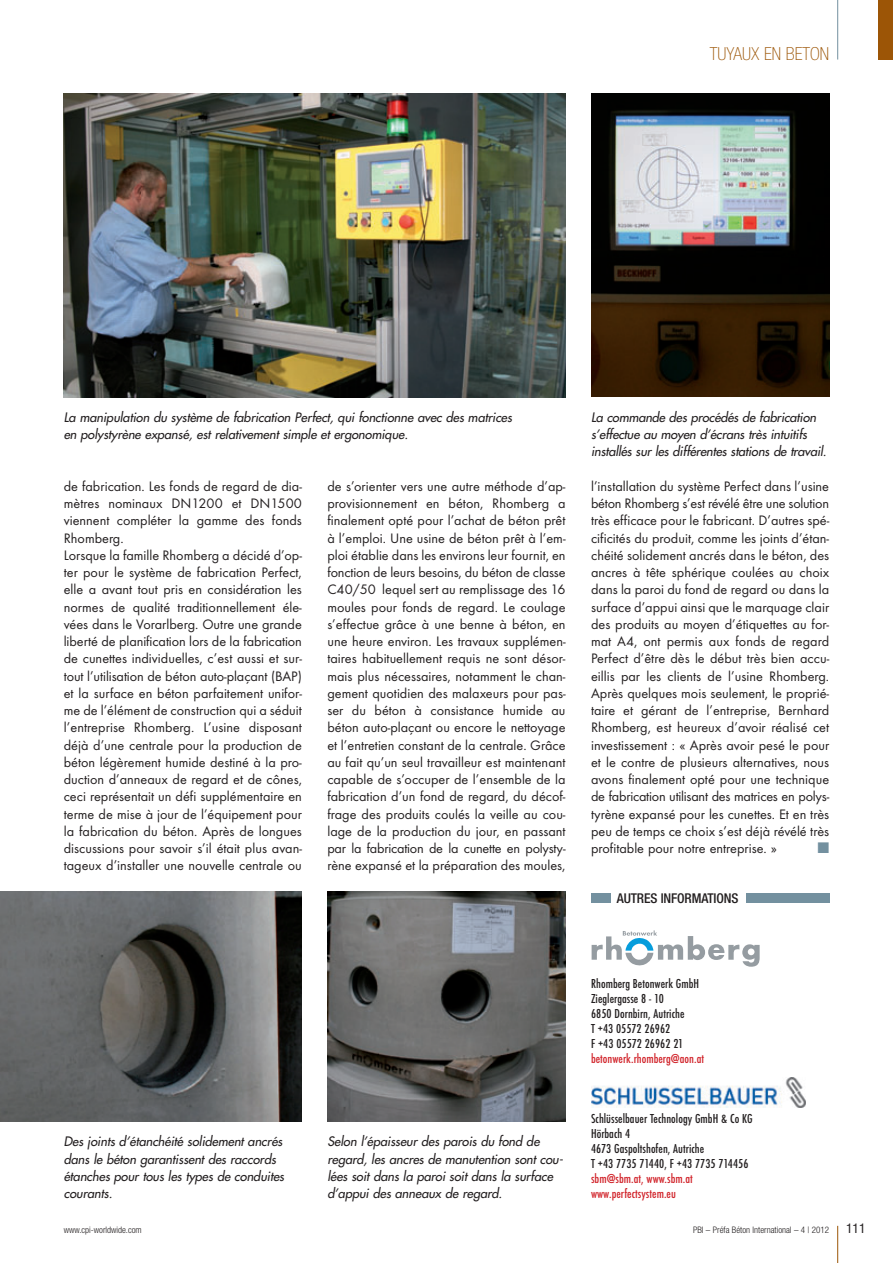
<style>
.page{position:relative;width:893px;height:1263px;background:#fff}
.page>*{position:absolute;margin:0;border:0;box-sizing:border-box;transform-origin:0 0}
.t1{font:100 condensed 18px "Helvetica Neue";color:#9c5506}
.t2{font:14.25px/17.2px "Futura T";color:#231f20;text-align:justify}
.t3{font:14.25px "European Pi Three";color:#73909f}
.t4{font:500 condensed 13.5px/15px "Futura T";letter-spacing:.005em;color:#231f20}
.t5{font:500 condensed 13.5px/15px "Futura T";letter-spacing:.005em;color:#d1232a}
.t6{font:500 condensed 13.5px "Helvetica Neue";letter-spacing:-.01em;color:#231f20}
.t7{font:condensed 13.5px "Helvetica Neue";color:#231f20}
.t8{font:italic 12.75px/17.2px "Futura";letter-spacing:-.005em;color:#231f20}
.t9{font:300 condensed 9px "Helvetica Neue";color:#231f20}
</style>
<div class="page">
<hr style="left:837px;top:1226px;width:1px;height:37px;background:#9c5506">
<hr style="left:837px;top:0;width:1px;height:60px;background:#73909f">
<div style="left:878px;top:0;width:15px;height:60px;background:#9c5506"></div>
<img style="left:592px;top:1077px;width:213px;height:31px">
<svg style="left:592px;top:930px;width:168px;height:37px"></svg>
<div style="left:591px;top:893px;width:19px;height:10px;background:#73909f"></div>
<div style="left:746px;top:893px;width:83px;height:10px;background:#73909f"></div>
<img style="left:64px;top:94px;width:502px;height:304px">
<img style="left:591px;top:94px;width:238px;height:302px">
<img style="left:0;top:891px;width:302px;height:230px">
<img style="left:327px;top:891px;width:239px;height:231px">
<p class="t1" style="left:710px;top:47px;width:121px">TUYAUX EN BETON</p>
<p class="t8" style="left:64px;top:409px;width:452px">La manipulation du système de fabrication Perfect, qui fonctionne avec des matrices en polystyrène expansé, est relativement simple et ergonomique.</p>
<p class="t8" style="left:591px;top:409px;width:239px">La commande des procédés de fabrication s’effectue au moyen d’écrans très intuitifs installés sur les différentes stations de travail.</p>
<p class="t2" style="left:64px;top:479px;width:240px;text-align:left">de fabrication. Les fonds de regard de dia&shy;mètres nominaux DN1200 et DN1500 viennent compléter la gamme des fonds Rhomberg.<br>Lorsque la famille Rhomberg a décidé d’op - ter pour le système de fabrication Perfect, elle a avant tout pris en considération les normes de qualité traditionnellement éle&shy;vées dans le Vorarlberg. Outre une grande liberté de planification lors de la fabrication de cunettes individuelles, c’est aussi et sur&shy;tout l’utilisation de béton auto-plaçant (BAP) et la surface en béton parfaitement unifor&shy;me de l’élément de construction qui a séduit l’entreprise Rhomberg. L’usine disposant déjà d’une centrale pour la production de béton légèrement humide destiné à la pro&shy;duction d’anneaux de regard et de cônes, ceci représentait un défi supplémentaire en terme de mise à jour de l’équipement pour la fabrication du béton. Après de longues discussions pour savoir s’il était plus avan&shy;tageux d’installer une nouvelle centrale ou</p>
<p class="t2" style="left:327px;top:479px;width:240px">de s’orienter vers une autre méthode d’ap&shy;provisionnement en béton, Rhomberg a finalement opté pour l’achat de béton prêt à l’emploi. Une usine de béton prêt à l’em&shy;ploi établie dans les environs leur fournit, en fonction de leurs besoins, du béton de classe C40/50 lequel sert au remplissage des 16 moules pour fonds de regard. Le coulage s’effectue grâce à une benne à béton, en une heure environ. Les travaux supplémen&shy;taires habituellement requis ne sont désor&shy;mais plus nécessaires, notamment le chan&shy;gement quotidien des malaxeurs pour pas&shy;ser du béton à consistance humide au béton auto-plaçant ou encore le nettoyage et l’entretien constant de la centrale. Grâce au fait qu’un seul travailleur est maintenant capable de s’occuper de l’ensemble de la fabrication d’un fond de regard, du décof&shy;frage des produits coulés la veille au cou&shy;lage de la production du jour, en passant par la fabrication de la cunette en polysty - rène expansé et la préparation des moules,</p>
<p class="t2" style="left:591px;top:479px;width:240px">l’installation du système Perfect dans l’usine béton Rhomberg s’est révélé être une solution très efficace pour le fabricant. D’autres spé&shy;cificités du produit, comme les joints d’étan&shy;chéité solidement ancrés dans le béton, des ancres à tête sphérique coulées au choix dans la paroi du fond de regard ou dans la surface d’appui ainsi que le marquage clair des produits au moyen d’étiquettes au for&shy;mat A4, ont permis aux fonds de regard Perfect d’être dès le début très bien accu&shy;eillis par les clients de l’usine Rhomberg.<br>Après quelques mois seulement, le proprié&shy;taire et gérant de l’entreprise, Bernhard Rhomberg, est heureux d’avoir réalisé cet investissement : « Après avoir pesé le pour et le contre de plusieurs alternatives, nous avons finalement opté pour une technique de fabrication utilisant des matrices en polys&shy;tyrène expansé pour les cunettes. Et en très peu de temps ce choix s’est déjà révélé très profitable pour notre entreprise. »</p>
<p class="t3" style="left:817px;top:840px;width:13px">-</p>
<p class="t6" style="left:617px;top:893px;width:123px">AUTRES INFORMATIONS</p>
<p class="t8" style="left:64px;top:1134px;width:224px">Des joints d’étanchéité solidement ancrés dans le béton garantissent des raccords étanches pour tous les types de conduites courants.</p>
<p class="t8" style="left:327px;top:1134px;width:239px">Selon l’épaisseur des parois du fond de regard, les ancres de manutention sont cou&shy;lées soit dans la paroi soit dans la surface d’appui des anneaux de regard.</p>
<p class="t4" style="left:591px;top:977px;width:110px">Rhomberg Betonwerk GmbH<br>Zieglergasse 8 - 10<br>6850 Dornbirn, Autriche<br>T +43 05572 26962<br>F +43 05572 26962 21</p>
<p class="t5" style="left:591px;top:1052px;width:114px">betonwerk.rhomberg@aon.at</p>
<p class="t4" style="left:591px;top:1112px;width:163px">Schlüsselbauer Technology GmbH &amp; Co KG<br>Hörbach 4<br>4673 Gaspoltshofen, Autriche<br>T +43 7735 71440, F +43 7735 714456</p>
<p class="t5" style="left:591px;top:1172px;width:103px">sbm@sbm.at, www.sbm.at www.perfectsystem.eu</p>
<p class="t9" style="left:64px;top:1226px;width:79px">www.cpi-worldwide.com</p>
<p class="t9" style="left:693px;top:1226px;width:138px">PBI – Préfa Béton International – 4 | 2012</p>
<p class="t7" style="left:846px;top:1223px;width:21px">111</p>
</div>
